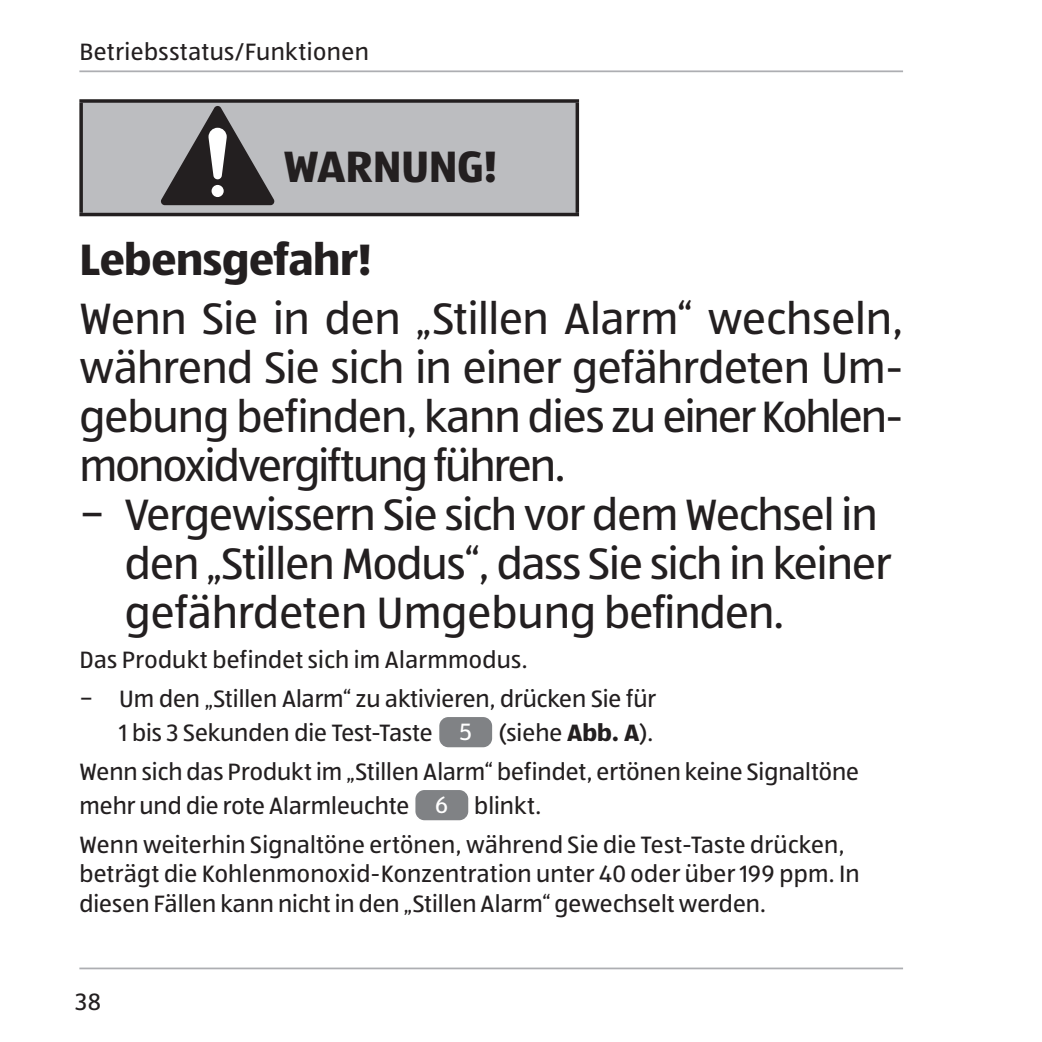
<style>
.page{position:relative;width:1042px;height:1042px;background:#fff}
.page>*{position:absolute;margin:0;border:0;box-sizing:border-box;transform-origin:0 0}
.A6_i_SI_-_Fließtext{font:45.5px/49px "ALDISUEDOT";letter-spacing:-.02em;color:#231f20;text-align:justify}
.A6_i_SI_-_Signal{font:700 45.5px "ALDISUEDOT";letter-spacing:-.005em;color:#231f20}
.A6_i_SI_-_Signalwort{font:700 45.5px "ALDISUEDOT";letter-spacing:-.005em;color:#231f20}
.A6_i_Fließtext_plain{font:24.5px/33.6px "ALDISUEDOT";letter-spacing:.005em;color:#231f20}
.t1{font:24.5px "ALDISUEDOT";color:#fff}
.s1{font-weight:700}
</style>
<div class="page">
<hr style="left:79px;top:70px;width:824px;height:2px;background:#adaeb2">
<hr style="left:79px;top:967px;width:824px;height:2px;background:#adaeb2">
<div style="left:81px;top:101px;width:496px;height:113px;background:#bcbdc0"></div>
<svg style="left:79px;top:99px;width:500px;height:4px;background:#393637"></svg>
<svg style="left:79px;top:103px;width:4px;height:110px"></svg>
<svg style="left:575px;top:103px;width:4px;height:110px"></svg>
<hr style="left:79px;top:213px;width:500px;height:3px;background:#231f20">
<svg style="left:161px;top:106px;width:114px;height:99px"></svg>
<div style="left:438px;top:716px;width:55px;height:32px;background:#808285;border-radius:10px"></div>
<div style="left:437px;top:715px;width:57px;height:34px;border:2px solid #fff;border-radius:10px"></div>
<div style="left:414px;top:789px;width:55px;height:32px;background:#808285;border-radius:10px"></div>
<div style="left:414px;top:788px;width:56px;height:34px;border:2px solid #fff;border-radius:10px"></div>
<p class="A6_i_Fließtext_plain" style="left:79px;top:34px;width:291px">Betriebsstatus/Funktionen</p>
<p class="A6_i_SI_-_Signalwort" style="left:284px;top:135px;width:215px">WARNUNG!</p>
<p class="A6_i_SI_-_Signal" style="left:79px;top:229px;width:294px">Lebensgefahr!</p>
<p class="A6_i_SI_-_Fließtext" style="left:79px;top:293px;width:825px">Wenn Sie in den „Stillen Alarm“ wechseln, während Sie sich in einer gefährdeten Um&shy;gebung befinden, kann dies zu einer Kohlen&shy;monoxidvergiftung führen.</p>
<p class="A6_i_SI_-_Fließtext" style="left:125px;top:489px;width:768px;text-align:left;text-indent:-46px">− Vergewissern Sie sich vor dem Wechsel in den „Stillen Modus“, dass Sie sich in keiner gefährdeten Umgebung befinden.</p>
<p class="A6_i_Fließtext_plain" style="left:79px;top:642px;width:450px">Das Produkt befindet sich im Alarmmodus.</p>
<p class="A6_i_Fließtext_plain" style="left:119px;top:681px;width:538px;text-indent:-40px">− Um den „Stillen Alarm“ zu aktivieren, drücken Sie für<br>1 bis 3 Sekunden die Test-Taste</p>
<p class="t1" style="left:459px;top:716px;width:14px">5</p>
<p class="A6_i_Fließtext_plain" style="left:499px;top:715px;width:156px">(siehe <span class="s1">Abb. A</span>).</p>
<p class="A6_i_Fließtext_plain" style="left:79px;top:754px;width:781px">Wenn sich das Produkt im „Stillen Alarm“ befindet, ertönen keine Signaltöne mehr und die rote Alarmleuchte</p>
<p class="t1" style="left:435px;top:789px;width:14px">6</p>
<p class="A6_i_Fließtext_plain" style="left:474px;top:788px;width:68px">blinkt.</p>
<p class="A6_i_Fließtext_plain" style="left:79px;top:829px;width:781px;line-height:29.4px">Wenn weiterhin Signaltöne ertönen, während Sie die Test-Taste drücken, beträgt die Kohlenmonoxid-Konzentration unter 40 oder über 199 ppm. In diesen Fällen kann nicht in den „Stillen Alarm“ gewechselt werden.</p>
<p class="A6_i_Fließtext_plain" style="left:75px;top:984px;width:27px">38</p>
</div>
